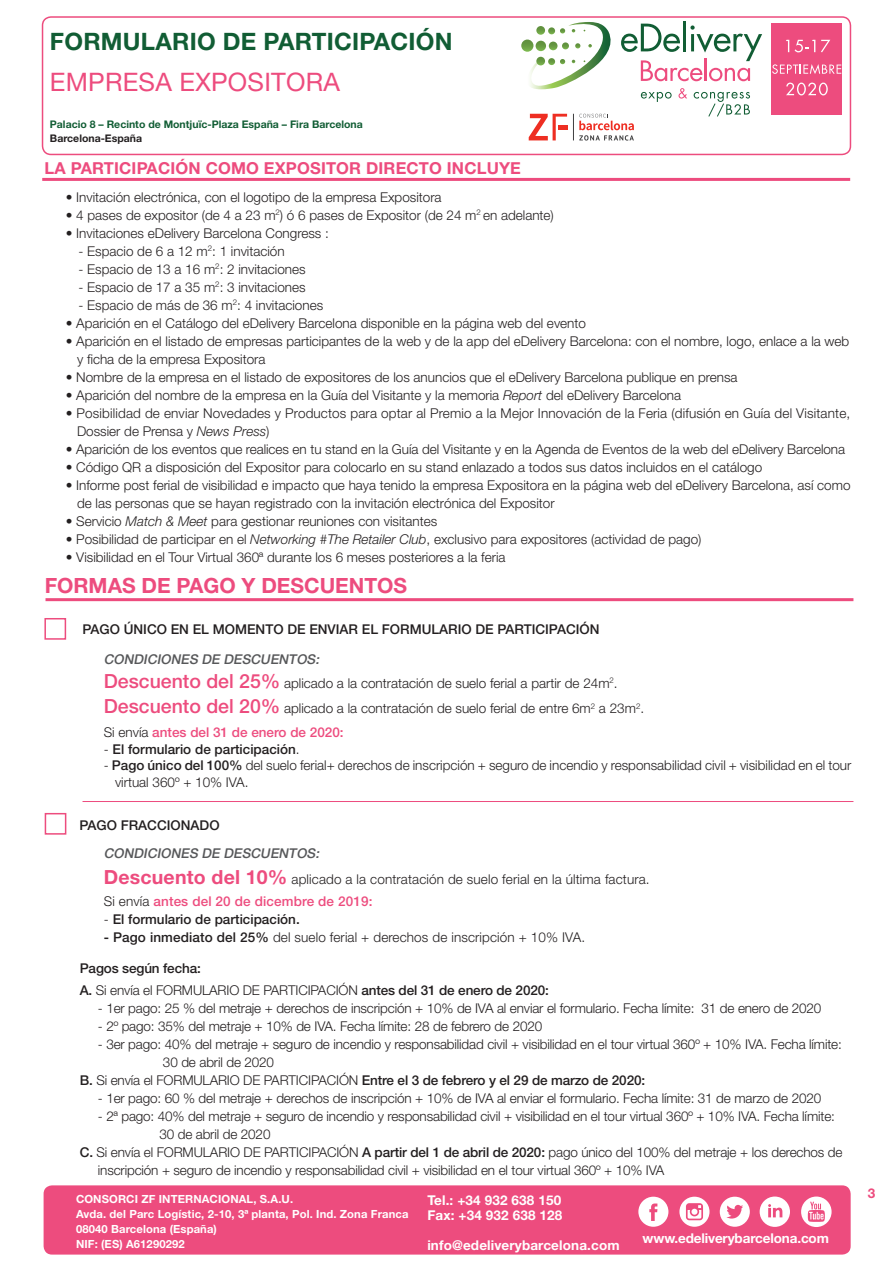
<style>
.page{position:relative;width:893px;height:1263px;background:#fff}
.page>*{position:absolute;margin:0;border:0;box-sizing:border-box;transform-origin:0 0}
.t1{font:25.5px "Helvetica Neue";letter-spacing:.01em;color:#ed4c7e}
.t2{font:700 24px "Helvetica Neue";letter-spacing:.01em;color:#115d34}
.t3{font:700 21px "Helvetica Neue";color:#ed4c7e}
.t4{font:700 16.5px "Helvetica Neue";letter-spacing:.01em;color:#ed4c7e}
.t5{font:300 13.5px "Helvetica Neue";color:#231f20}
.t6{font:500 13.5px "Helvetica Neue";color:#231f20}
.t7{font:500 13.5px "Helvetica Neue";letter-spacing:.01em;color:#ed4c7e}
.t8{font:700 13.5px/15px "Helvetica Neue";letter-spacing:.01em;color:#fff}
.t9{font:italic 500 13.5px "Helvetica Neue";color:#57585a}
.t10{font:700 13.5px "Helvetica Neue";letter-spacing:-.01em;color:#fff}
.t11{font:700 13.5px "Helvetica Neue";color:#ed4c7e}
.t12{font:700 11.25px/15px "Helvetica Neue";letter-spacing:.01em;color:#fff}
.t13{font:700 10.5px "Helvetica Neue";color:#115d34}
.t14{font:700 10.5px "Helvetica Neue";color:#231f20}
.s1{font-style:italic}
.s2{font-weight:500;font-size:19.5px;color:#ed4c7e}
.s3{font-weight:300;color:#231f20}
.s4{font-weight:300}
.s5{font-weight:500}
.s6{font-weight:700;font-size:19.5px;color:#ed4c7e}
</style>
<div class="page">
<div style="left:44px;top:1185px;width:807px;height:69px;background:#ed4c7e;border-radius:9px"></div>
<svg style="left:638px;top:1197px;width:30px;height:30px"></svg>
<svg style="left:679px;top:1197px;width:30px;height:30px"></svg>
<svg style="left:720px;top:1197px;width:30px;height:30px"></svg>
<svg style="left:760px;top:1196px;width:30px;height:31px"></svg>
<svg style="left:801px;top:1196px;width:31px;height:31px"></svg>
<div style="left:42px;top:16px;width:809px;height:139px;border:2px solid #ed4c7e;border-radius:9px"></div>
<hr style="left:683px;top:21px;width:3px;height:30px;background:#115d34">
<svg style="left:521px;top:22px;width:241px;height:119px"></svg>
<div style="left:772px;top:23px;width:70px;height:92px;background:#ed4c7e"></div>
<svg style="left:786px;top:40px;width:29px;height:12px"></svg>
<svg style="left:821px;top:40px;width:9px;height:12px"></svg>
<svg style="left:772px;top:64px;width:69px;height:10px"></svg>
<svg style="left:786px;top:83px;width:42px;height:12px"></svg>
<hr style="left:42px;top:178px;width:808px;height:3px;background:#ed4c7e">
<div style="left:44px;top:618px;width:22px;height:22px;border:2px solid #ed4c7e"></div>
<div style="left:45px;top:813px;width:21px;height:22px;border:2px solid #ed4c7e"></div>
<hr style="left:46px;top:598px;width:807px;height:3px;background:#ed4c7e">
<hr style="left:83px;top:801px;width:770px;height:1px;background:#ed4c7e">
<h2 class="t2" style="left:50px;top:26px;width:404px">FORMULARIO DE PARTICIPACIÓN</h2>
<h1 class="t1" style="left:50px;top:66px;width:292px">EMPRESA EXPOSITORA</h1>
<p class="t13" style="left:50px;top:118px;width:314px">Palacio 8 – Recinto de Montjuïc-Plaza España – Fira Barcelona</p>
<p class="t14" style="left:50px;top:131px;width:94px">Barcelona-España</p>
<p class="t4" style="left:45px;top:158px;width:478px">LA PARTICIPACIÓN COMO EXPOSITOR DIRECTO INCLUYE</p>
<p class="t5" style="left:66px;top:189px;width:377px">• Invitación electrónica, con el logotipo de la empresa Expositora</p>
<p class="t5" style="left:66px;top:207px;width:490px">• 4 pases de expositor (de 4 a 23 m<sup>2</sup>) ó 6 pases de Expositor (de 24 m<sup>2</sup> en adelante)</p>
<p class="t5" style="left:66px;top:225px;width:265px">• Invitaciones eDelivery Barcelona Congress :</p>
<p class="t5" style="left:79px;top:243px;width:208px">- Espacio de 6 a 12 m<sup>2</sup>: 1 invitación</p>
<p class="t5" style="left:79px;top:261px;width:229px">- Espacio de 13 a 16 m<sup>2</sup>: 2 invitaciones</p>
<p class="t5" style="left:79px;top:279px;width:229px">- Espacio de 17 a 35 m<sup>2</sup>: 3 invitaciones</p>
<p class="t5" style="left:79px;top:297px;width:246px">- Espacio de más de 36 m<sup>2</sup>: 4 invitaciones</p>
<p class="t5" style="left:66px;top:315px;width:522px">• Aparición en el Catálogo del eDelivery Barcelona disponible en la página web del evento</p>
<p class="t5" style="left:66px;top:333px;width:785px">• Aparición en el listado de empresas participantes de la web y de la app del eDelivery Barcelona: con el nombre, logo, enlace a la web</p>
<p class="t5" style="left:77px;top:351px;width:190px">y ficha de la empresa Expositora</p>
<p class="t5" style="left:66px;top:369px;width:673px">• Nombre de la empresa en el listado de expositores de los anuncios que el eDelivery Barcelona publique en prensa</p>
<p class="t5" style="left:66px;top:387px;width:617px">• Aparición del nombre de la empresa en la Guía del Visitante y la memoria <span class="s1">Report</span> del eDelivery Barcelona</p>
<p class="t5" style="left:66px;top:405px;width:786px">• Posibilidad de enviar Novedades y Productos para optar al Premio a la Mejor Innovación de la Feria (difusión en Guía del Visitante,</p>
<p class="t5" style="left:77px;top:423px;width:194px">Dossier de Prensa y <span class="s1">News Press</span>)</p>
<p class="t5" style="left:66px;top:441px;width:781px">• Aparición de los eventos que realices en tu stand en la Guía del Visitante y en la Agenda de Eventos de la web del eDelivery Barcelona</p>
<p class="t5" style="left:66px;top:459px;width:698px">• Código QR a disposición del Expositor para colocarlo en su stand enlazado a todos sus datos incluidos en el catálogo</p>
<p class="t5" style="left:66px;top:477px;width:786px">• Informe post ferial de visibilidad e impacto que haya tenido la empresa Expositora en la página web del eDelivery Barcelona, así como</p>
<p class="t5" style="left:77px;top:495px;width:479px">de las personas que se hayan registrado con la invitación electrónica del Expositor</p>
<p class="t5" style="left:66px;top:513px;width:373px">• Servicio <span class="s1">Match &amp; Meet</span> para gestionar reuniones con visitantes</p>
<p class="t5" style="left:66px;top:531px;width:637px">• Posibilidad de participar en el <span class="s1">Networking #The Retailer Club</span>, exclusivo para expositores (actividad de pago)</p>
<p class="t5" style="left:66px;top:549px;width:441px">• Visibilidad en el Tour Virtual 360ª durante los 6 meses posteriores a la feria</p>
<p class="t3" style="left:45px;top:572px;width:364px">FORMAS DE PAGO Y DESCUENTOS</p>
<p class="t6" style="left:83px;top:621px;width:518px">PAGO ÚNICO EN EL MOMENTO DE ENVIAR EL FORMULARIO DE PARTICIPACIÓN</p>
<p class="t9" style="left:104px;top:651px;width:220px">CONDICIONES DE DESCUENTOS:</p>
<p class="t5" style="left:104px;top:674px;width:515px"><span class="s2">Descuento del 25%</span> aplicado a la contratación de suelo ferial a partir de 24m<sup>2</sup>.</p>
<p class="t5" style="left:104px;top:700px;width:542px"><span class="s2">Descuento del 20%</span> aplicado a la contratación de suelo ferial de entre 6m<sup>2</sup> a 23m<sup>2</sup>.</p>
<p class="t7" style="left:104px;top:724px;width:241px"><span class="s3">Si envía</span> antes del 31 de enero de 2020:</p>
<p class="t6" style="left:104px;top:741px;width:197px"><span class="s4">-</span> El formulario de participación<span class="s4">.</span></p>
<p class="t5" style="left:104px;top:757px;width:749px">- <span class="s5">Pago único del 100%</span> del suelo ferial+ derechos de inscripción + seguro de incendio y responsabilidad civil + visibilidad en el tour</p>
<p class="t5" style="left:115px;top:773px;width:135px">virtual 360º + 10% IVA.</p>
<p class="t6" style="left:80px;top:817px;width:142px">PAGO FRACCIONADO</p>
<p class="t9" style="left:104px;top:845px;width:220px">CONDICIONES DE DESCUENTOS:</p>
<p class="t5" style="left:104px;top:871px;width:547px"><span class="s6">Descuento del 10%</span> aplicado a la contratación de suelo ferial en la última factura.</p>
<p class="t7" style="left:104px;top:893px;width:270px"><span class="s3">Si envía</span> antes del 20 de dicembre de 2019:</p>
<p class="t6" style="left:104px;top:911px;width:197px"><span class="s4">-</span> El formulario de participación.</p>
<p class="t5" style="left:104px;top:929px;width:483px"><span class="s5">- Pago inmediato del 25%</span> del suelo ferial + derechos de inscripción + 10% IVA.</p>
<p class="t6" style="left:80px;top:960px;width:123px">Pagos según fecha:</p>
<p class="t5" style="left:80px;top:982px;width:471px"><span class="s5">A.</span> Si envía el FORMULARIO DE PARTICIPACIÓN <span class="s5">antes del 31 de enero de 2020:</span></p>
<p class="t5" style="left:98px;top:1000px;width:725px">- 1er pago: 25 % del metraje + derechos de inscripción + 10% de IVA al enviar el formulario. Fecha límite: 31 de enero de 2020</p>
<p class="t5" style="left:98px;top:1018px;width:446px">- 2º pago: 35% del metraje + 10% de IVA. Fecha límite: 28 de febrero de 2020</p>
<p class="t5" style="left:98px;top:1036px;width:745px">- 3er pago: 40% del metraje + seguro de incendio y responsabilidad civil + visibilidad en el tour virtual 360º + 10% IVA. Fecha límite:</p>
<p class="t5" style="left:163px;top:1054px;width:113px">30 de abril de 2020</p>
<p class="t6" style="left:80px;top:1072px;width:567px">B. <span class="s4">Si envía el FORMULARIO DE PARTICIPACIÓN</span> Entre el 3 de febrero y el 29 de marzo de 2020:</p>
<p class="t5" style="left:98px;top:1090px;width:725px">- 1er pago: 60 % del metraje + derechos de inscripción + 10% de IVA al enviar el formulario. Fecha límite: 31 de marzo de 2020</p>
<p class="t5" style="left:98px;top:1108px;width:739px">- 2ª pago: 40% del metraje + seguro de incendio y responsabilidad civil + visibilidad en el tour virtual 360º + 10% IVA. Fecha límite:</p>
<p class="t5" style="left:159px;top:1126px;width:113px">30 de abril de 2020</p>
<p class="t5" style="left:80px;top:1144px;width:764px"><span class="s5">C.</span> Si envía el FORMULARIO DE PARTICIPACIÓN <span class="s5">A partir del 1 de abril de 2020:</span> pago único del 100% del metraje + los derechos de</p>
<p class="t5" style="left:98px;top:1162px;width:568px">inscripción + seguro de incendio y responsabilidad civil + visibilidad en el tour virtual 360º + 10% IVA</p>
<p class="t12" style="left:76px;top:1191px;width:334px">CONSORCI ZF INTERNACIONAL, S.A.U.<br>Avda. del Parc Logístic, 2-10, 3ª planta, Pol. Ind. Zona Franca 08040 Barcelona (España)<br>NIF: (ES) A61290292</p>
<p class="t8" style="left:427px;top:1192px;width:136px">Tel.: +34 932 638 150<br>Fax: +34 932 638 128</p>
<p class="t8" style="left:427px;top:1237px;width:194px">info@edeliverybarcelona.com</p>
<p class="t10" style="left:643px;top:1229px;width:188px">www.edeliverybarcelona.com</p>
<p class="t11" style="left:868px;top:1185px;width:9px">3</p>
</div>
